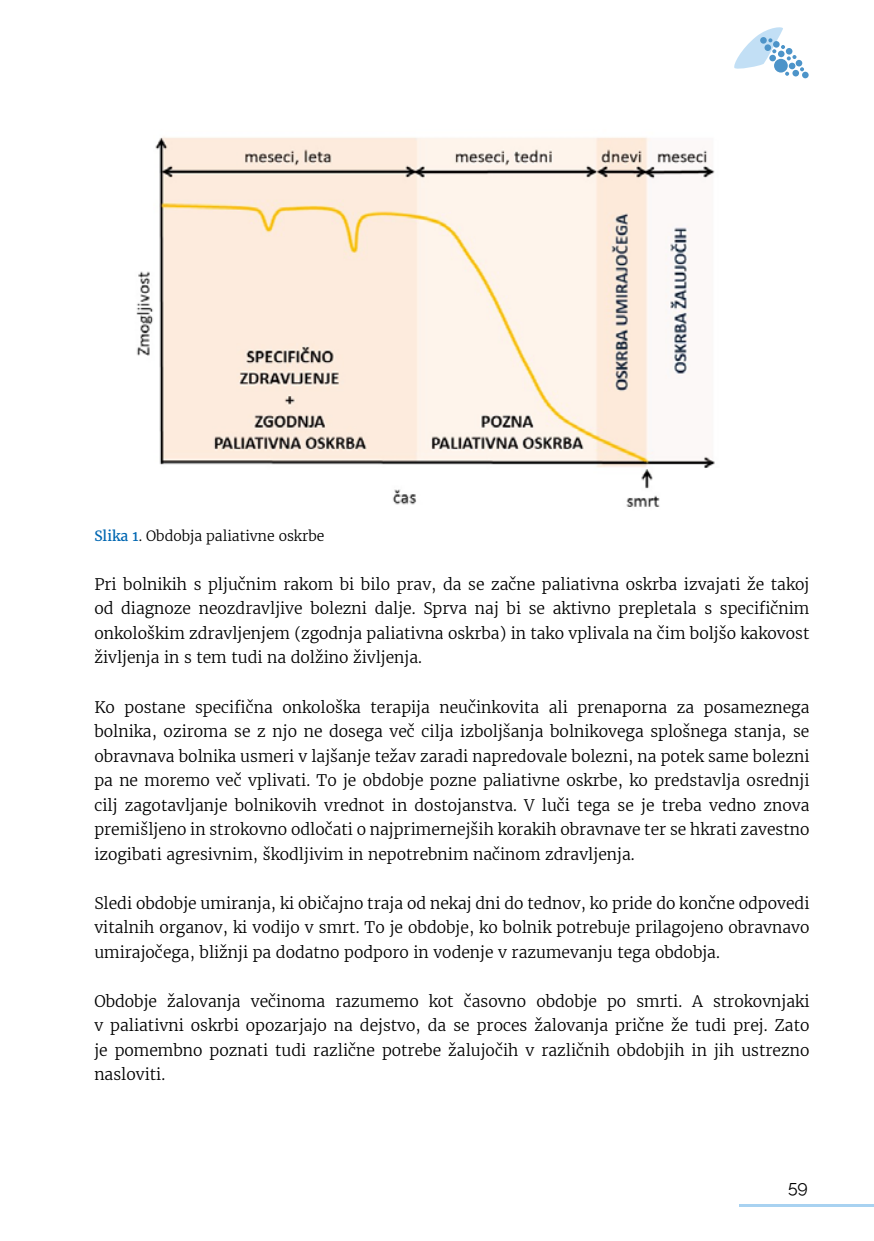
<style>
.page{position:relative;width:874px;height:1241px;background:#fff}
.page>*{position:absolute;margin:0;border:0;box-sizing:border-box;transform-origin:0 0}
.t1{font:17.5px "Raleway";color:#000}
.t2{font:300 15.75px/24.5px "Merriweather";color:#000;text-align:justify}
.t3{font:300 14px "Merriweather";color:#000}
.s1{font-weight:400;color:#0067b2}
</style>
<div class="page">
<hr style="left:738px;top:1203px;width:135px;height:2px;background:#a8d2f1">
<svg style="left:734px;top:27px;width:69px;height:49px"></svg>
<svg style="left:801px;top:72px;width:7px;height:6px"></svg>
<svg style="left:777px;top:51px;width:7px;height:6px"></svg>
<svg style="left:773px;top:59px;width:14px;height:14px"></svg>
<img style="left:136px;top:137px;width:579px;height:370px">
<p class="t3" style="left:94px;top:527px;width:231px"><span class="s1">Slika 1</span>. Obdobja paliativne oskrbe</p>
<p class="t2" style="left:94px;top:572px;width:716px">Pri bolnikih s pljučnim rakom bi bilo prav, da se začne paliativna oskrba izvajati že takoj od diagnoze neozdravljive bolezni dalje. Sprva naj bi se aktivno prepletala s specifičnim onkološkim zdravljenjem (zgodnja paliativna oskrba) in tako vplivala na čim boljšo kakovost življenja in s tem tudi na dolžino življenja.</p>
<p class="t2" style="left:94px;top:694px;width:716px">Ko postane specifična onkološka terapija neučinkovita ali prenaporna za posameznega bolnika, oziroma se z njo ne dosega več cilja izboljšanja bolnikovega splošnega stanja, se obravnava bolnika usmeri v lajšanje težav zaradi napredovale bolezni, na potek same bolezni pa ne moremo več vplivati. To je obdobje pozne paliativne oskrbe, ko predstavlja osrednji cilj zagotavljanje bolnikovih vrednot in dostojanstva. V luči tega se je treba vedno znova premišljeno in strokovno odločati o najprimernejših korakih obravnave ter se hkrati zavestno izogibati agresivnim, škodljivim in nepotrebnim načinom zdravljenja.</p>
<p class="t2" style="left:94px;top:890px;width:716px">Sledi obdobje umiranja, ki običajno traja od nekaj dni do tednov, ko pride do končne odpovedi vitalnih organov, ki vodijo v smrt. To je obdobje, ko bolnik potrebuje prilagojeno obravnavo umirajočega, bližnji pa dodatno podporo in vodenje v razumevanju tega obdobja.</p>
<p class="t2" style="left:94px;top:988px;width:716px">Obdobje žalovanja večinoma razumemo kot časovno obdobje po smrti. A strokovnjaki v paliativni oskrbi opozarjajo na dejstvo, da se proces žalovanja prične že tudi prej. Zato je pomembno poznati tudi različne potrebe žalujočih v različnih obdobjih in jih ustrezno nasloviti.</p>
<p class="t1" style="left:787px;top:1176px;width:21px">59</p>
</div>
